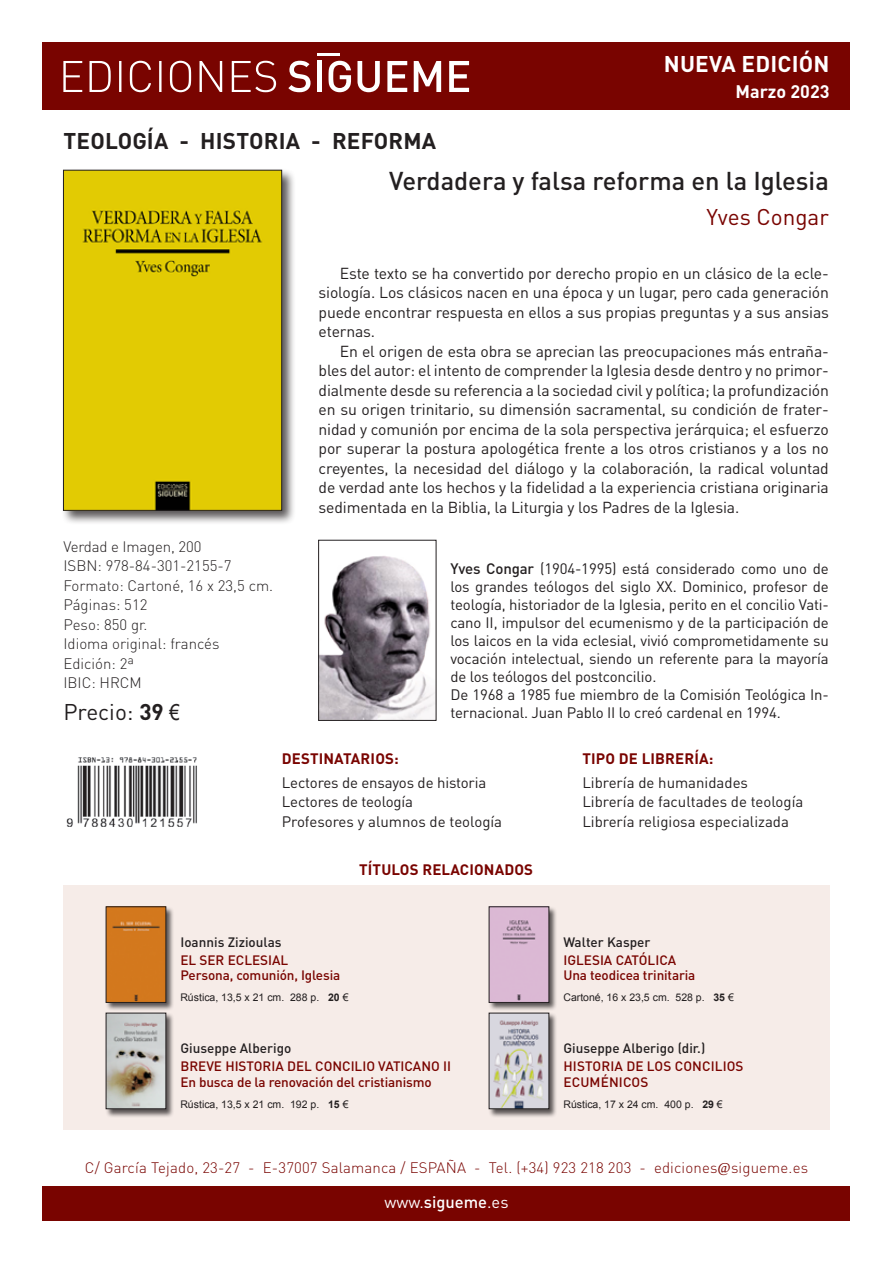
<style>
.page{position:relative;width:893px;height:1263px;background:#fff}
.page>*{position:absolute;margin:0;border:0;box-sizing:border-box;transform-origin:0 0}
.t1{font:500 25.5px "DIN Pro";color:#231f20}
.t2{font:700 22.5px "DIN Pro";letter-spacing:.01em;color:#231f20}
.t3{font:700 22.5px "DIN Pro";letter-spacing:.01em;color:#fff}
.t4{font:22.5px "DIN Pro";color:#790400}
.t5{font:22.5px "DIN Pro";color:#231f20}
.t6{font:700 18px "DIN Pro";color:#fff}
.t7{font:16.5px "DIN Pro";color:#fff}
.t8{font:15.75px/19.5px "DIN Pro";letter-spacing:-.01em;color:#231f20;text-align:justify}
.t9{font:15px/18px "DIN Pro";letter-spacing:-.01em;color:#231f20}
.t10{font:300 15px/19.5px "DIN Pro";color:#231f20}
.t11{font:300 15px "DIN Pro";letter-spacing:.01em;color:#790400}
.t12{font:700 15px "DIN Pro";letter-spacing:.01em;color:#790400}
.t13{font:500 13.5px/15.8px "DIN Pro";letter-spacing:-.01em;color:#790400}
.t14{font:500 13.5px "DIN Pro";color:#231f20}
.t15{font:500 13.5px/15.8px "DIN Pro";letter-spacing:.01em;color:#790400}
.t16{font:10.5px "Arial";color:#231f20}
.s1{font-weight:700}
.s2{font-family:"Arial Narrow"}
.s3{font-weight:500}
.s4{font-family:"Sakkal Majalla";font-weight:400;font-size:19.5px}
</style>
<div class="page">
<div style="left:43px;top:1186px;width:807px;height:34px;background:#790400"></div>
<div style="left:43px;top:43px;width:807px;height:67px;background:#790400"></div>
<hr style="left:317px;top:53px;width:23px;height:3px;background:#fff">
<svg style="left:288px;top:61px;width:23px;height:31px"></svg>
<div style="left:317px;top:61px;width:5px;height:31px;background:#fff"></div>
<svg style="left:329px;top:61px;width:22px;height:31px"></svg>
<svg style="left:357px;top:61px;width:23px;height:31px"></svg>
<svg style="left:387px;top:61px;width:20px;height:31px"></svg>
<svg style="left:414px;top:61px;width:27px;height:31px"></svg>
<svg style="left:449px;top:61px;width:20px;height:31px"></svg>
<svg style="left:63px;top:61px;width:213px;height:31px"></svg>
<div style="left:61px;top:168px;width:235px;height:357px;background:#231f20;opacity:.75"></div>
<img style="left:65px;top:172px;width:215px;height:336px">
<div style="left:63px;top:170px;width:219px;height:340px;border:1px solid #231f20"></div>
<img style="left:321px;top:556px;width:113px;height:162px">
<div style="left:63px;top:885px;width:767px;height:245px;background:#f6ece8"></div>
<img style="left:66px;top:757px;width:131px;height:69px">
<div style="left:106px;top:906px;width:69px;height:105px;background:#231f20;opacity:.75"></div>
<img style="left:108px;top:909px;width:56px;height:91px">
<div style="left:489px;top:1012px;width:69px;height:106px;background:#231f20;opacity:.75"></div>
<img style="left:491px;top:1015px;width:56px;height:92px">
<div style="left:489px;top:906px;width:69px;height:105px;background:#231f20;opacity:.75"></div>
<img style="left:491px;top:909px;width:56px;height:91px">
<div style="left:106px;top:1012px;width:69px;height:106px;background:#231f20;opacity:.75"></div>
<img style="left:108px;top:1015px;width:56px;height:92px">
<h2 class="t3" style="left:664px;top:49px;width:167px">NUEVA EDICIÓN</h2>
<p class="t6" style="left:735px;top:80px;width:96px">Marzo 2023</p>
<h2 class="t2" style="left:63px;top:126px;width:374px">TEOLOGÍA - HISTORIA - REFORMA</h2>
<h1 class="t1" style="left:389px;top:163px;width:441px">Verdadera y falsa reforma en la Iglesia</h1>
<h2 class="t4" style="left:706px;top:202px;width:124px">Yves Congar</h2>
<p class="t8" style="left:319px;top:263px;width:512px;text-indent:21px">Este texto se ha convertido por derecho propio en un clásico de la ecle&shy;siología. Los clásicos nacen en una época y un lugar, pero cada generación puede encontrar respuesta en ellos a sus propias preguntas y a sus ansias eternas.</p>
<p class="t8" style="left:319px;top:341px;width:512px;text-indent:21px">En el origen de esta obra se aprecian las preocupaciones más entraña&shy;bles del autor: el intento de comprender la Iglesia desde dentro y no primor&shy;dialmente desde su referencia a la sociedad civil y política; la profundización en su origen trinitario, su dimensión sacramental, su condición de frater&shy;nidad y comunión por encima de la sola perspectiva jerárquica; el esfuerzo por superar la postura apologética frente a los otros cristianos y a los no creyentes, la necesidad del diálogo y la colaboración, la radical voluntad de verdad ante los hechos y la fidelidad a la experiencia cristiana originaria sedimentada en la Biblia, la Liturgia y los Padres de la Iglesia.</p>
<p class="t10" style="left:63px;top:536px;width:211px">Verdad e Imagen, 200<br>ISBN: 978-84-301-2155-7<br>Formato: Cartoné, 16 x 23,5 cm.<br>Páginas: 512<br>Peso: 850 gr.<br>Idioma original: francés<br>Edición: 2ª<br>IBIC: HRCM</p>
<h2 class="t5" style="left:63px;top:697px;width:118px">Precio: <span class="s1">39</span> <span class="s2">€</span></h2>
<p class="t9" style="left:450px;top:558px;width:380px"><span class="s3">Yves Congar</span> (1904-1995) está considerado como uno de los grandes teólogos del siglo XX. Dominico, profesor de teología, historiador de la Iglesia, perito en el concilio Vati&shy;cano II, impulsor del ecumenismo y de la participación de los laicos en la vida eclesial, vivió comprometidamente su vocación intelectual, siendo un referente para la mayoría de los teólogos del postconcilio.<br>De 1968 a 1985 fue miembro de la Comisión Teológica In&shy;ternacional. Juan Pablo II lo creó cardenal en 1994.</p>
<p class="t12" style="left:282px;top:748px;width:119px">DESTINATARIOS:</p>
<p class="t9" style="left:282px;top:772px;width:222px;line-height:19.5px">Lectores de ensayos de historia<br>Lectores de teología<br>Profesores y alumnos de teología</p>
<p class="t12" style="left:359px;top:859px;width:175px">TÍTULOS RELACIONADOS</p>
<p class="t14" style="left:180px;top:932px;width:103px">Ioannis Zizioulas</p>
<p class="t13" style="left:180px;top:951px;width:161px">EL SER ECLESIAL<br>Persona, comunión, Iglesia</p>
<p class="t16" style="left:180px;top:991px;width:170px">Rústica, 13,5 x 21 cm. 288 p. <span class="s1">20</span> €</p>
<p class="t14" style="left:180px;top:1039px;width:112px">Giuseppe Alberigo</p>
<p class="t13" style="left:180px;top:1057px;width:272px">BREVE HISTORIA DEL CONCILIO VATICANO II<br>En busca de la renovación del cristianismo</p>
<p class="t16" style="left:180px;top:1097px;width:170px">Rústica, 13,5 x 21 cm. 192 p. <span class="s1">15</span> €</p>
<p class="t12" style="left:582px;top:749px;width:133px">TIPO DE LIBRERÍA:</p>
<p class="t9" style="left:582px;top:772px;width:223px;line-height:19.5px">Librería de humanidades<br>Librería de facultades de teología<br>Librería religiosa especializada</p>
<p class="t14" style="left:563px;top:932px;width:89px">Walter Kasper</p>
<p class="t13" style="left:563px;top:951px;width:134px">IGLESIA CATÓLICA<br>Una teodicea trinitaria</p>
<p class="t16" style="left:563px;top:991px;width:172px">Cartoné, 16 x 23,5 cm. 528 p. <span class="s1">35</span> €</p>
<p class="t14" style="left:563px;top:1039px;width:143px">Giuseppe Alberigo (dir.)</p>
<p class="t15" style="left:563px;top:1057px;width:182px">HISTORIA DE LOS CONCILIOS<br>ECUMÉNICOS</p>
<p class="t16" style="left:563px;top:1097px;width:161px">Rústica, 17 x 24 cm. 400 p. <span class="s1">29</span> €</p>
<p class="t11" style="left:85px;top:1157px;width:725px">C/ García Tejado, 23-27 - E-37007 Salamanca / ESPAÑA - Tel. (+34) 923 218 203 - ediciones<span class="s4">@</span>sigueme.es</p>
<p class="t7" style="left:384px;top:1191px;width:126px">www.<span class="s3">sigueme</span>.es</p>
</div>
